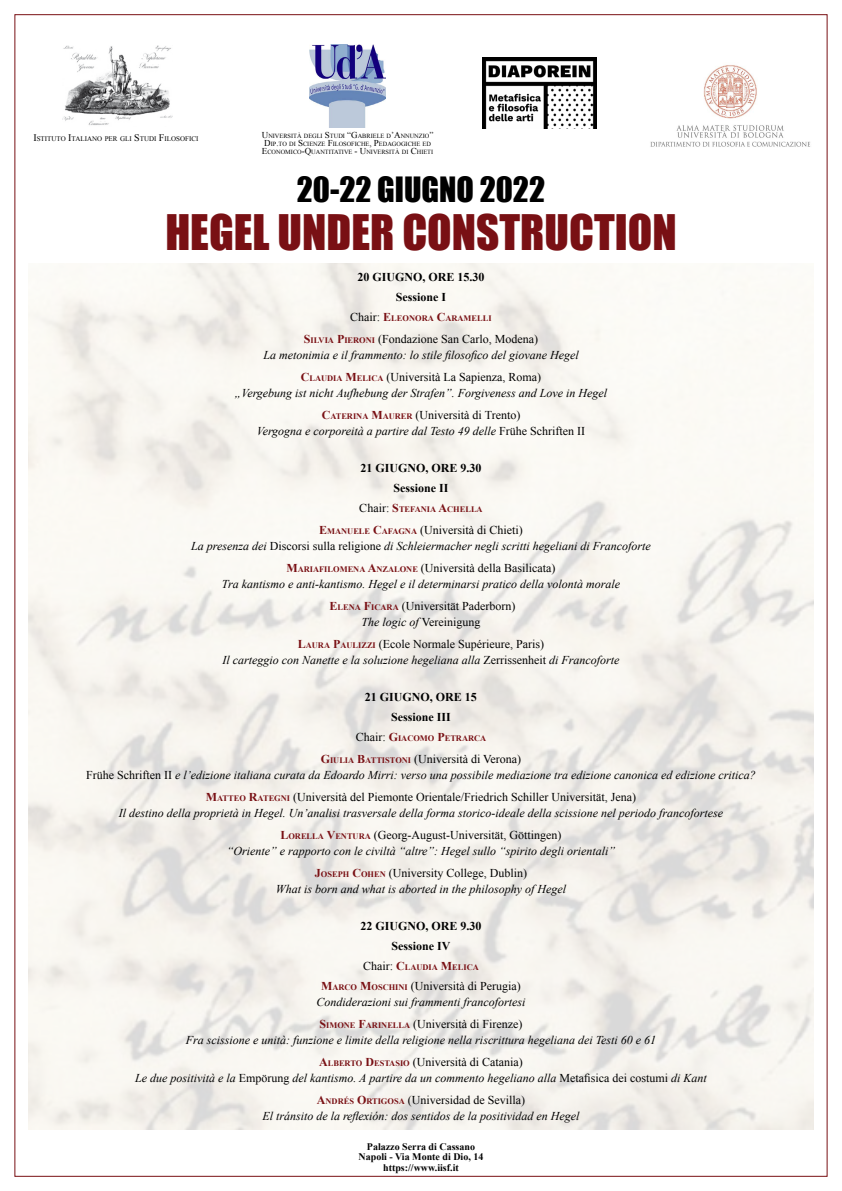
<style>
.page{position:relative;width:842px;height:1191px;background:#fff}
.page>*{position:absolute;margin:0;border:0;box-sizing:border-box;transform-origin:0 0}
.t1{font:45px "Impact";color:#791014}
.t2{font:32px "Impact";color:#000}
.t3{font:italic 12px/16px "Times New Roman";color:#000;text-align:center}
.t4{font:700 12px/20px "Times New Roman";color:#000;text-align:center}
.t5{font:12px/16px "Times New Roman";color:#000;text-align:center}
.t6{font:700 10px/10px "Times New Roman";color:#000;text-align:center}
.t7{font:700 8.4px "Times New Roman";color:#791014}
.t8{font:7px "Times New Roman";color:#000}
.t9{font:6.3px/8px "Times New Roman";color:#000;text-align:center}
.s1{font-size:10px}
.s2{font-size:9px}
.s3{font-weight:400;font-size:12px;color:#000}
.s4{font-size:12px}
.s5{font-weight:700;font-style:normal;color:#791014}
.s6{font-weight:700;font-style:normal;font-size:8.4px;color:#791014}
.s7{font-style:normal}
.s8{font-weight:700;color:#791014}
.s9{font-weight:700;font-size:8.4px;color:#791014}
.s10{font-style:italic}
</style>
<div class="page">
<img style="left:62px;top:45px;width:110px;height:80px">
<img style="left:310px;top:44px;width:75px;height:84px">
<img style="left:482px;top:58px;width:114px;height:71px">
<img style="left:650px;top:65px;width:161px;height:82px">
<p class="t8" style="left:33px;top:134px;width:166px"><span class="s1">I</span>STITUTO <span class="s1">I</span>TALIANO PER GLI <span class="s1">S</span> TUDI <span class="s1">F</span>ILOSOFICI</p>
<p class="t9" style="left:262px;top:132px;width:173px"><span class="s2">U</span>NIVERSITÀ DEGLI <span class="s2">S</span> TUDI <span class="s2">“G</span>ABRIELE D<span class="s2">’A</span>NNUNZIO<span class="s2">”<br>D</span>IP<span class="s2">.</span>TO DI <span class="s2">S</span> CIENZE <span class="s2">F</span>ILOSOFICHE<span class="s2">, P</span>EDAGOGICHE ED<br><span class="s2">E</span>CONOMICO<span class="s2">-Q</span>UANTITATIVE <span class="s2">- U</span>NIVERSITÀ DI <span class="s2">C</span>HIETI</p>
<h2 class="t2" style="left:297px;top:165px;width:250px">20-22 GIUGNO 2022</h2>
<h1 class="t1" style="left:165px;top:197px;width:513px">HEGEL UNDER CONSTRUCTION</h1>
<p class="t4" style="left:357px;top:266px;width:129px">20 GIUGNO, ORE 15.30<br>Sessione I</p>
<p class="t7" style="left:350px;top:312px;width:143px"><span class="s3">Chair:</span> <span class="s4">E</span>LEONORA <span class="s4">C</span>ARAMELLI</p>
<p class="t3" style="left:263px;top:330px;width:317px"><span class="s5">S</span><span class="s6">ILVIA</span> <span class="s5">P</span><span class="s6">IERONI</span> <span class="s7">(Fondazione San Carlo, Modena)<br></span>La metonimia e il frammento: lo stile filosofico del giovane Hegel</p>
<p class="t3" style="left:235px;top:368px;width:374px"><span class="s5">C</span><span class="s6">LAUDIA</span> <span class="s5">M</span><span class="s6">ELICA</span> <span class="s7">(Università La Sapienza, Roma)<br></span>„Vergebung ist nicht Aufhebung der Strafen”. Forgiveness and Love in Hegel</p>
<p class="t3" style="left:257px;top:406px;width:330px"><span class="s5">C</span><span class="s6">ATERINA</span> <span class="s5">M</span><span class="s6">AURER</span> <span class="s7">(Università di Trento)<br></span>Vergogna e corporeità a partire dal Testo 49 delle <span class="s7">Frühe Schriften II</span></p>
<p class="t4" style="left:360px;top:457px;width:123px">21 GIUGNO, ORE 9.30<br>Sessione II</p>
<p class="t7" style="left:359px;top:503px;width:125px"><span class="s3">Chair:</span> <span class="s4">S</span>TEFANIA <span class="s4">A</span>CHELLA</p>
<p class="t3" style="left:191px;top:521px;width:461px"><span class="s5">E</span><span class="s6">MANUELE</span> <span class="s5">C</span><span class="s6">AFAGNA</span> <span class="s7">(Università di Chieti)<br></span>La presenza dei <span class="s7">Discorsi sulla religione</span> di Schleiermacher negli scritti hegeliani di Francoforte</p>
<p class="t3" style="left:222px;top:559px;width:399px"><span class="s5">M</span><span class="s6">ARIAFILOMENA</span> <span class="s5">A</span><span class="s6">NZALONE</span> <span class="s7">(Università della Basilicata)<br></span>Tra kantismo e anti-kantismo. Hegel e il determinarsi pratico della volontà morale</p>
<p class="t5" style="left:330px;top:598px;width:187px"><span class="s8">E</span><span class="s9">LENA</span> <span class="s8">F</span><span class="s9">ICARA</span> (Universität Paderborn)<br><span class="s10">The logic of</span> Vereinigung</p>
<p class="t3" style="left:222px;top:635px;width:398px"><span class="s5">L</span><span class="s6">AURA</span> <span class="s5">P</span><span class="s6">AULIZZI</span> <span class="s7">(Ecole Normale Supérieure, Paris)<br></span>Il carteggio con Nanette e la soluzione hegeliana alla <span class="s7">Zerrissenheit</span> di Francoforte</p>
<p class="t4" style="left:365px;top:686px;width:114px">21 GIUGNO, ORE 15<br>Sessione III</p>
<p class="t7" style="left:356px;top:732px;width:132px"><span class="s3">Chair:</span> <span class="s4">G</span>IACOMO <span class="s4">P</span>ETRARCA</p>
<p class="t3" style="left:86px;top:750px;width:671px"><span class="s5">G</span><span class="s6">IULIA</span> <span class="s5">B</span><span class="s6">ATTISTONI</span> <span class="s7">(Università di Verona)<br>Frühe Schriften II</span> e l’edizione italiana curata da Edoardo Mirri: verso una possibile mediazione tra edizione canonica ed edizione critica?</p>
<p class="t3" style="left:119px;top:788px;width:606px"><span class="s5">M</span><span class="s6">ATTEO</span> <span class="s5">R</span><span class="s6">ATEGNI</span> <span class="s7">(Università del Piemonte Orientale/Friedrich Schiller Universität, Jena)<br></span>Il destino della proprietà in Hegel. Un’analisi trasversale della forma storico-ideale della scissione nel periodo francofortese</p>
<p class="t3" style="left:227px;top:826px;width:390px"><span class="s5">L</span><span class="s6">ORELLA</span> <span class="s5">V</span><span class="s6">ENTURA</span> <span class="s7">(Georg-August-Universität, Göttingen)<br></span>“Oriente” e rapporto con le civiltà “altre”: Hegel sullo “spirito degli orientali”</p>
<p class="t7" style="left:315px;top:868px;width:19px"><span class="s4">J</span>OSEP</p>
<p class="t3" style="left:276px;top:864px;width:292px;text-align:left;text-indent:67px"><span class="s6">H</span> <span class="s5">C</span><span class="s6">OHEN</span> <span class="s7">(University College, Dublin)<br></span>What is born and what is aborted in the philosophy of Hegel</p>
<p class="t4" style="left:360px;top:915px;width:123px">22 GIUGNO, ORE 9.30<br>Sessione IV</p>
<p class="t7" style="left:363px;top:961px;width:117px"><span class="s3">Chair:</span> <span class="s4">C</span>LAUDIA <span class="s4">M</span>ELICA</p>
<p class="t3" style="left:316px;top:977px;width:211px"><span class="s5">M</span><span class="s6">ARCO</span> <span class="s5">M</span><span class="s6">OSC HINI</span> <span class="s7">(Università di Perugia)<br></span>Condiderazioni sui frammenti francofortesi</p>
<p class="t3" style="left:186px;top:1015px;width:472px"><span class="s5">S</span><span class="s6">IMONE</span> <span class="s5">F</span><span class="s6">ARINELLA</span> <span class="s7">(Università di Firenze)<br></span>Fra scissione e unità: funzione e limite della religione nella riscrittura hegeliana dei Testi 60 e 61</p>
<p class="t3" style="left:135px;top:1053px;width:573px"><span class="s5">A</span><span class="s6">LBERTO</span> <span class="s5">D</span><span class="s6">ES TASIO</span> <span class="s7">(Università di Catania)<br></span>Le due positività e la <span class="s7">Empörung</span> del kantismo. A partire da un commento hegeliano alla <span class="s7">Metafisica dei costumi</span> di Kant</p>
<p class="t3" style="left:262px;top:1091px;width:319px"><span class="s5">A</span><span class="s6">NDRÉS</span> <span class="s5">O</span><span class="s6">RTIGOSA</span> <span class="s7">(Universidad de Sevilla)<br></span>El tránsito de la reflexión: dos sentidos de la positividad en Hegel</p>
<p class="t6" style="left:359px;top:1141px;width:126px">Palazzo Serra di Cassano<br>Napoli - Via Monte di Dio, 14</p>
<p class="t6" style="left:383px;top:1162px;width:77px">https://www.iisf.it</p>
</div>
